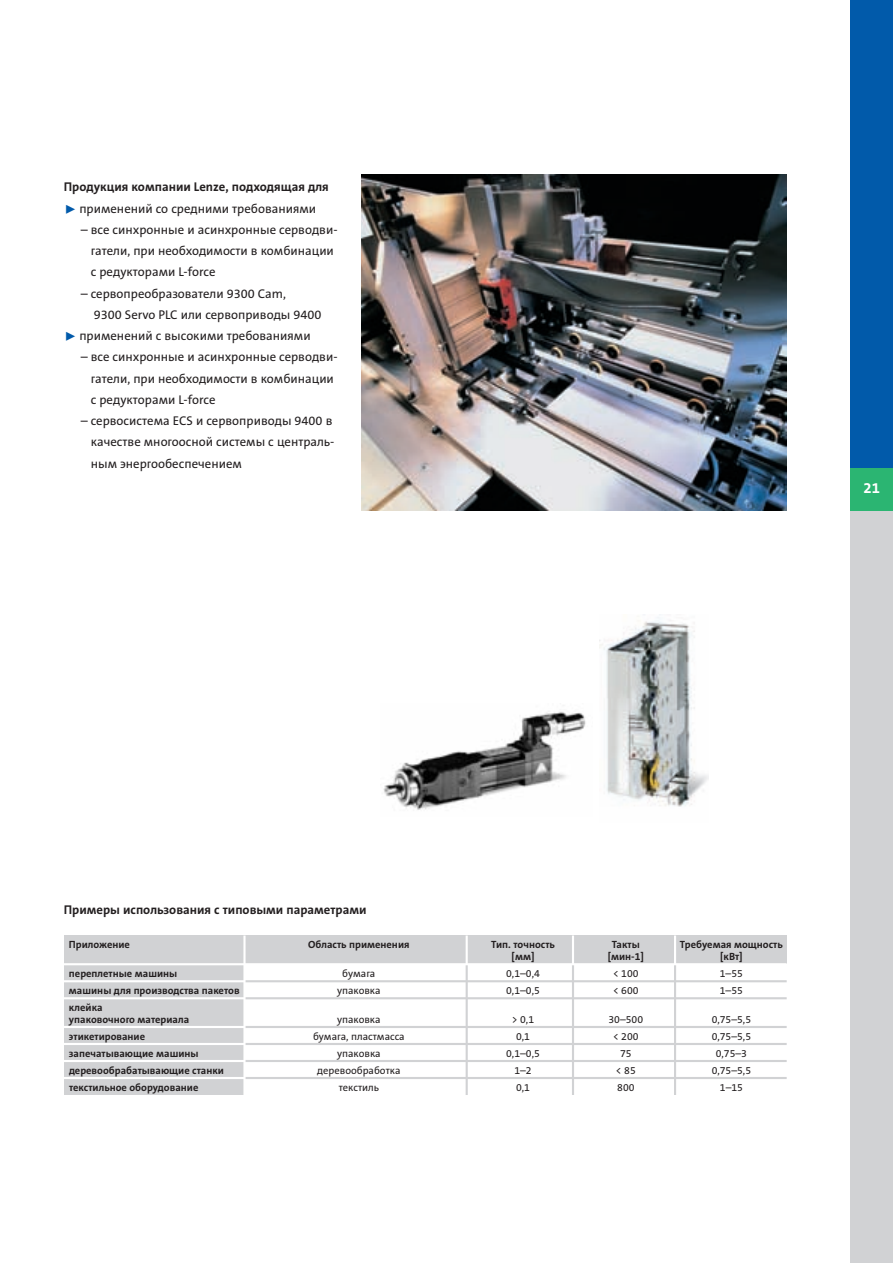
<style>
.page{position:relative;width:893px;height:1263px;background:#fff}
.page>*{position:absolute;margin:0;border:0;box-sizing:border-box;transform-origin:0 0}
.t1{font:700 15px "The Sans Cyr B7";color:#fff}
.t2{font:12.75px/21.3px "The Sans Cyr B5";color:#231f20}
.t3{font:700 12.75px "The Sans Cyr B7";color:#231f20}
.t4{font:700 10.5px/11.7px "The Sans Cyr B7";color:#231f20}
.t5{font:10.5px "The Sans Cyr B5";color:#231f20}
.s1{font-family:"The Sans Expert";color:#015aaa}
</style>
<div class="page">
<div style="left:850px;top:0;width:43px;height:468px;background:#015aaa"></div>
<div style="left:850px;top:489px;width:43px;height:774px;background:#d1d2d4"></div>
<div style="left:850px;top:468px;width:43px;height:42px;background:#2bb572"></div>
<div style="left:246px;top:935px;width:541px;height:29px;background:#d1d2d4"></div>
<div style="left:64px;top:935px;width:180px;height:160px;background:#d1d2d4"></div>
<hr style="left:244px;top:980px;width:543px;height:2px;background:#d1d2d4">
<hr style="left:674px;top:964px;width:2px;height:131px;background:#d1d2d4">
<hr style="left:674px;top:935px;width:2px;height:29px;background:#fff">
<hr style="left:572px;top:964px;width:2px;height:131px;background:#d1d2d4">
<hr style="left:572px;top:935px;width:2px;height:29px;background:#fff">
<hr style="left:466px;top:964px;width:2px;height:131px;background:#d1d2d4">
<hr style="left:466px;top:935px;width:2px;height:29px;background:#fff">
<hr style="left:64px;top:963px;width:723px;height:2px;background:#fff">
<hr style="left:64px;top:980px;width:180px;height:2px;background:#fff">
<hr style="left:244px;top:997px;width:543px;height:2px;background:#d1d2d4">
<hr style="left:64px;top:997px;width:180px;height:2px;background:#fff">
<hr style="left:244px;top:1026px;width:543px;height:2px;background:#d1d2d4">
<hr style="left:64px;top:1026px;width:180px;height:2px;background:#fff">
<hr style="left:244px;top:1043px;width:543px;height:2px;background:#d1d2d4">
<hr style="left:64px;top:1043px;width:180px;height:2px;background:#fff">
<hr style="left:244px;top:1060px;width:543px;height:2px;background:#d1d2d4">
<hr style="left:64px;top:1060px;width:180px;height:2px;background:#fff">
<hr style="left:244px;top:1077px;width:543px;height:2px;background:#d1d2d4">
<hr style="left:64px;top:1077px;width:180px;height:2px;background:#fff">
<hr style="left:243px;top:935px;width:3px;height:160px;background:#fff">
<img style="left:599px;top:614px;width:110px;height:193px">
<img style="left:383px;top:711px;width:203px;height:99px">
<img style="left:361px;top:175px;width:426px;height:335px">
<p class="t3" style="left:64px;top:182px;width:267px">Продукция компании Lenze, подходящая для</p>
<p class="t2" style="left:64px;top:199px;width:254px"><span class="s1">˘</span> применений со средними требованиями</p>
<p class="t2" style="left:91px;top:220px;width:248px;text-indent:-10px">– все синхронные и асинхронные серводви&shy;гатели, при необходимости в комбинации с редукторами L-force</p>
<p class="t2" style="left:81px;top:284px;width:207px">– сервопреобразователи 9300 Cam,</p>
<p class="t2" style="left:94px;top:305px;width:229px">9300 Servo PLC или сервоприводы 9400</p>
<p class="t2" style="left:64px;top:326px;width:248px"><span class="s1">˘</span> применений с высокими требованиями</p>
<p class="t2" style="left:91px;top:348px;width:248px;text-indent:-10px">– все синхронные и асинхронные серводви&shy;гатели, при необходимости в комбинации с редукторами L-force</p>
<p class="t2" style="left:91px;top:412px;width:245px;text-indent:-10px">– сервосистема ECS и сервоприводы 9400 в качестве многоосной системы с централь&shy;ным энергообеспечением</p>
<p class="t1" style="left:863px;top:482px;width:18px">21</p>
<p class="t3" style="left:64px;top:905px;width:304px">Примеры использования с типовыми параметрами</p>
<p class="t4" style="left:69px;top:940px;width:63px">Приложение</p>
<p class="t4" style="left:308px;top:940px;width:103px">Область применения</p>
<p class="t4" style="left:491px;top:940px;width:65px">Тип. точность</p>
<p class="t4" style="left:612px;top:940px;width:29px">Такты</p>
<p class="t4" style="left:680px;top:940px;width:104px">Требуемая мощность</p>
<p class="t4" style="left:512px;top:951px;width:24px">[мм]</p>
<p class="t4" style="left:608px;top:951px;width:38px">[мин-1]</p>
<p class="t4" style="left:720px;top:951px;width:24px">[кВт]</p>
<p class="t4" style="left:69px;top:968px;width:110px">переплетные машины</p>
<p class="t5" style="left:342px;top:969px;width:35px">бумага</p>
<p class="t5" style="left:506px;top:969px;width:35px">0,1–0,4</p>
<p class="t5" style="left:613px;top:969px;width:27px">&lt; 100</p>
<p class="t5" style="left:720px;top:969px;width:25px">1–55</p>
<p class="t4" style="left:69px;top:985px;width:172px">машины для производства пакетов</p>
<p class="t5" style="left:337px;top:986px;width:45px">упаковка</p>
<p class="t5" style="left:506px;top:986px;width:35px">0,1–0,5</p>
<p class="t5" style="left:613px;top:986px;width:27px">&lt; 600</p>
<p class="t5" style="left:720px;top:986px;width:25px">1–55</p>
<p class="t4" style="left:69px;top:1002px;width:122px">клейка<br>упаковочного материала</p>
<p class="t5" style="left:337px;top:1015px;width:45px">упаковка</p>
<p class="t5" style="left:512px;top:1015px;width:24px">&gt; 0,1</p>
<p class="t5" style="left:608px;top:1015px;width:36px">30–500</p>
<p class="t5" style="left:712px;top:1015px;width:41px">0,75–5,5</p>
<p class="t4" style="left:69px;top:1031px;width:78px">этикетирование</p>
<p class="t5" style="left:313px;top:1032px;width:93px">бумага, пластмасса</p>
<p class="t5" style="left:516px;top:1032px;width:15px">0,1</p>
<p class="t5" style="left:613px;top:1032px;width:27px">&lt; 200</p>
<p class="t5" style="left:712px;top:1032px;width:41px">0,75–5,5</p>
<p class="t4" style="left:69px;top:1048px;width:131px">запечатывающие машины</p>
<p class="t5" style="left:337px;top:1049px;width:45px">упаковка</p>
<p class="t5" style="left:506px;top:1049px;width:35px">0,1–0,5</p>
<p class="t5" style="left:620px;top:1049px;width:13px">75</p>
<p class="t5" style="left:716px;top:1049px;width:33px">0,75–3</p>
<p class="t4" style="left:69px;top:1065px;width:157px">деревообрабатывающие станки</p>
<p class="t5" style="left:317px;top:1066px;width:85px">деревообработка</p>
<p class="t5" style="left:514px;top:1066px;width:19px">1–2</p>
<p class="t5" style="left:616px;top:1066px;width:21px">&lt; 85</p>
<p class="t5" style="left:712px;top:1066px;width:41px">0,75–5,5</p>
<p class="t4" style="left:69px;top:1082px;width:131px">текстильное оборудование</p>
<p class="t5" style="left:339px;top:1083px;width:42px">текстиль</p>
<p class="t5" style="left:516px;top:1083px;width:15px">0,1</p>
<p class="t5" style="left:617px;top:1083px;width:19px">800</p>
<p class="t5" style="left:720px;top:1083px;width:25px">1–15</p>
</div>
